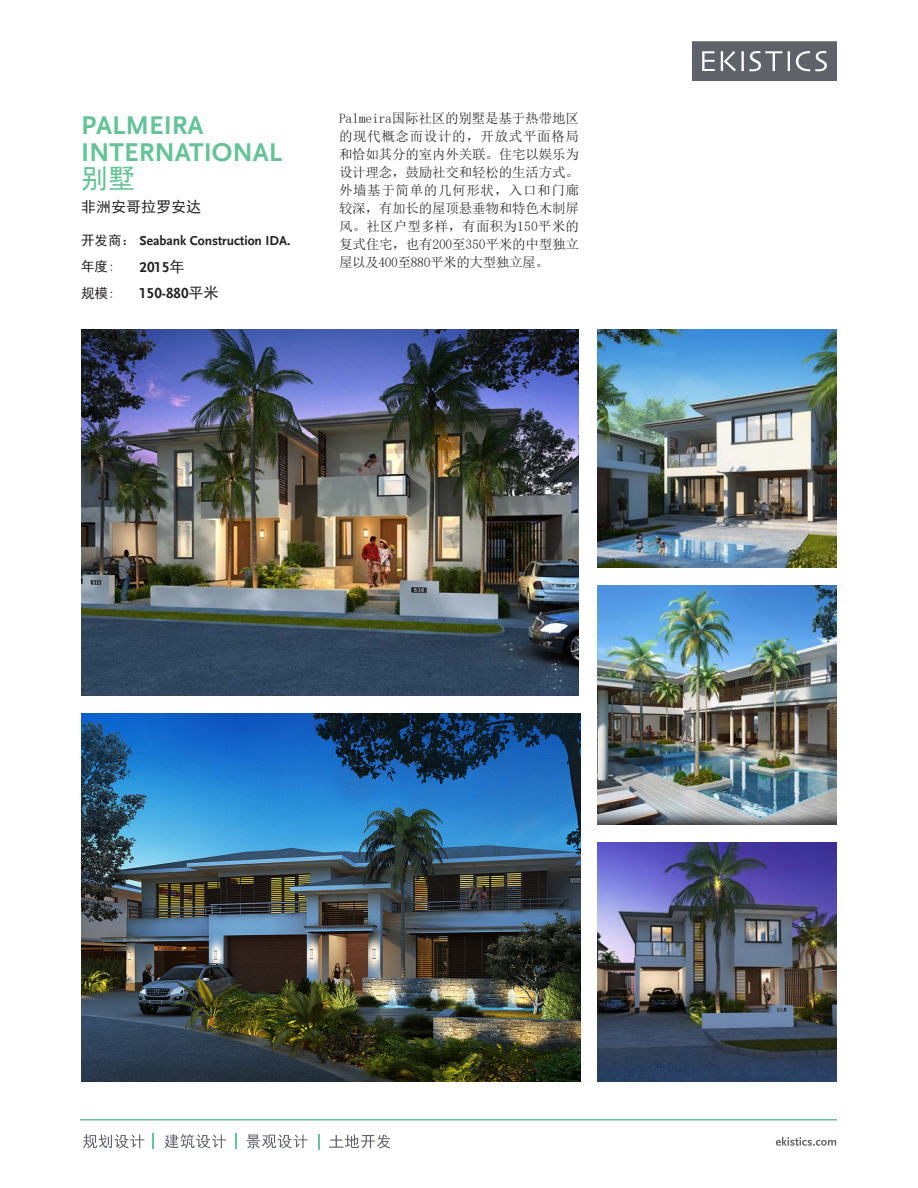
<style>
.page{position:relative;width:918px;height:1188px;background:#fff}
.page>*{position:absolute;margin:0;border:0;box-sizing:border-box;transform-origin:0 0}
.PROJECT_NAME{font:700 27px/27px "Scala Sans";color:#66c397}
.STATS{font:700 15px "Scala Sans LF";color:#231f20}
.t1{font:15px "Sim Hei";color:#231f20}
.BODY_TEXT{font:13.5px/18px "Sim Sun";letter-spacing:-.01em;color:#231f20;text-align:justify}
.STATS-2{font:700 13.5px "Scala Sans";color:#231f20}
.STATS-3{font:13.5px "Sim Hei";color:#231f20}
.s1{font-family:"Sim Hei";font-weight:400}
</style>
<div class="page">
<svg style="left:692px;top:41px;width:145px;height:40px;background:#71747a"></svg>
<hr style="left:80px;top:1119px;width:757px;height:1px;background:#66c397">
<svg style="left:776px;top:1137px;width:60px;height:9px"></svg>
<svg style="left:83px;top:1134px;width:61px;height:14px"></svg>
<svg style="left:165px;top:1134px;width:61px;height:14px"></svg>
<svg style="left:246px;top:1134px;width:62px;height:14px"></svg>
<svg style="left:319px;top:1134px;width:1px;height:15px"></svg>
<svg style="left:235px;top:1134px;width:1px;height:15px"></svg>
<svg style="left:153px;top:1134px;width:1px;height:15px"></svg>
<svg style="left:329px;top:1135px;width:61px;height:13px"></svg>
<img style="left:81px;top:329px;width:498px;height:367px">
<img style="left:597px;top:329px;width:240px;height:239px">
<img style="left:597px;top:586px;width:240px;height:238px">
<img style="left:597px;top:842px;width:240px;height:239px">
<img style="left:81px;top:714px;width:499px;height:367px">
<p class="PROJECT_NAME" style="left:81px;top:112px;width:203px">PALMEIRA<br>INTERNATIONAL<span class="s1">别墅</span></p>
<p class="t1" style="left:81px;top:199px;width:121px">非洲安哥拉罗安达</p>
<p class="STATS-2" style="left:81px;top:233px;width:211px"><span class="s1">开发商：</span> Seabank Construction IDA.</p>
<p class="STATS-3" style="left:81px;top:260px;width:35px">年度:</p>
<p class="STATS" style="left:140px;top:258px;width:46px">2015<span class="s1">年</span></p>
<p class="STATS-3" style="left:81px;top:286px;width:35px">规模:</p>
<p class="STATS" style="left:139px;top:284px;width:81px">150-880<span class="s1">平米</span></p>
<p class="BODY_TEXT" style="left:339px;top:109px;width:242px">Palmeira国际社区的别墅是基于热带地区的现代概念而设计的，开放式平面格局和恰如其分的室内外关联。住宅以娱乐为设计理念，鼓励社交和轻松的生活方式。外墙基于简单的几何形状，入口和门廊较深，有加长的屋顶悬垂物和特色木制屏风。社区户型多样，有面积为150平米的复式住宅，也有200至350平米的中型独立屋以及400至880平米的大型独立屋。</p>
</div>
